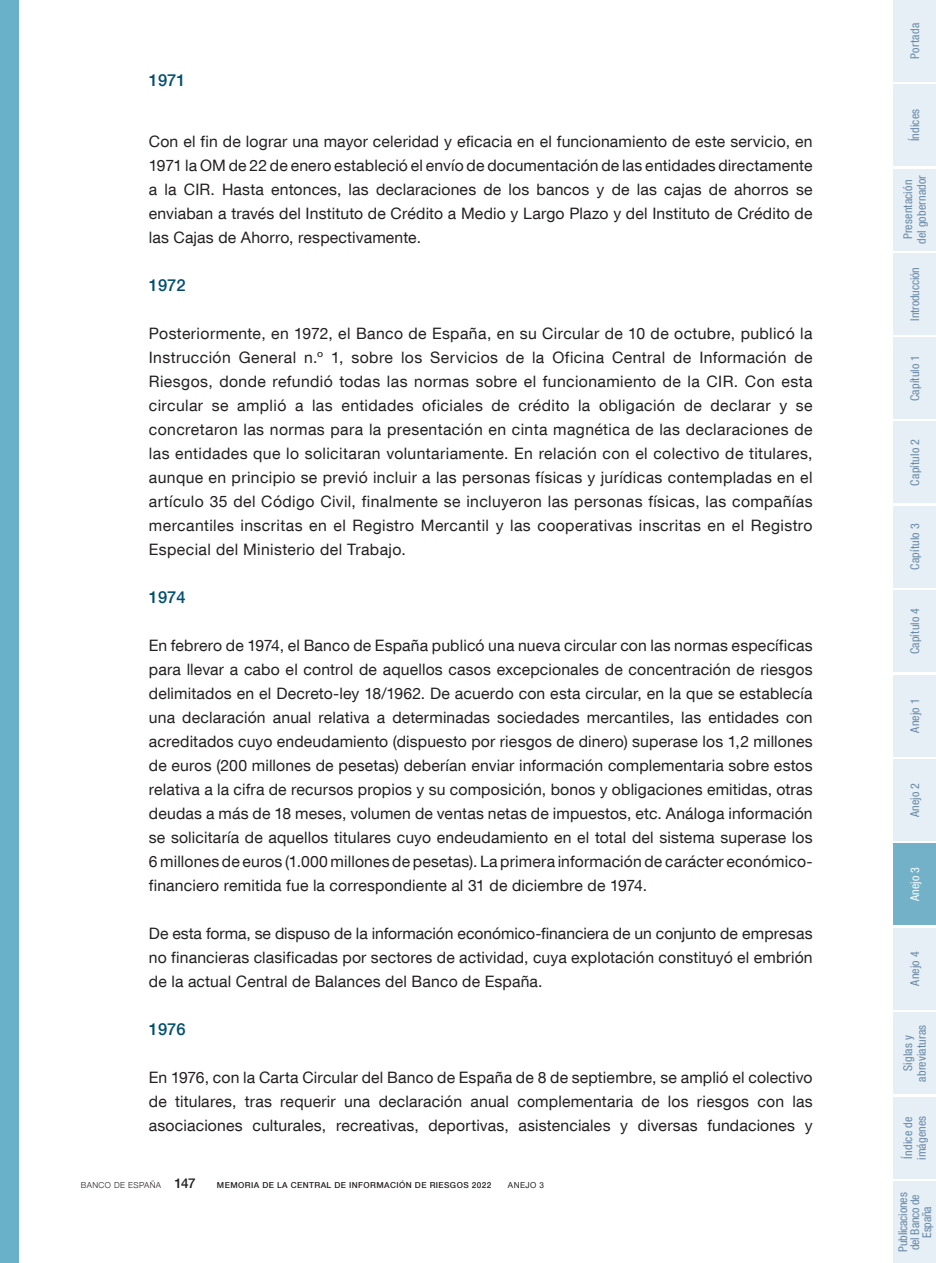
<style>
.page{position:relative;width:936px;height:1263px;background:#fff}
.page>*{position:absolute;margin:0;border:0;box-sizing:border-box;transform-origin:0 0}
.Ladillo_Año{font:500 16.5px "Bd E Neue Helvetica";color:#004e71}
.Texto_capítulo{font:15.75px/24px "Bd E Neue Helvetica";letter-spacing:.01em;color:#231f20;text-align:justify}
.t1{font:condensed 12px/13.5px "Bd E Neue Helvetica";letter-spacing:.015em;color:#6687a5;text-align:center}
.t2{font:condensed 12px/12px "Bd E Neue Helvetica";letter-spacing:-.01em;color:#6687a5;text-align:center}
.t3{font:condensed 12px "Bd E Neue Helvetica";color:#fff}
.t4{font:500 8.25px "Bd E Neue Helvetica";letter-spacing:.05em;color:#231f20}
.t5{font:300 8.25px "Bd E Neue Helvetica";letter-spacing:.05em;color:#231f20}
.t6{font:8.25px "Bd E Neue Helvetica";letter-spacing:.05em;color:#231f20}
.s1{font-weight:500;font-size:13.5px}
</style>
<div class="page">
<div style="left:0;top:0;width:19px;height:1263px;background:#69b1c9"></div>
<div style="left:893px;top:0;width:42px;height:82px;background:#e6eff5"></div>
<div style="left:893px;top:84px;width:42px;height:82px;background:#e6eff5"></div>
<div style="left:893px;top:169px;width:42px;height:81px;background:#e6eff5"></div>
<div style="left:893px;top:337px;width:42px;height:82px;background:#e6eff5"></div>
<div style="left:893px;top:422px;width:42px;height:81px;background:#e6eff5"></div>
<div style="left:893px;top:506px;width:42px;height:82px;background:#e6eff5"></div>
<div style="left:893px;top:590px;width:42px;height:82px;background:#e6eff5"></div>
<div style="left:893px;top:675px;width:42px;height:81px;background:#e6eff5"></div>
<div style="left:893px;top:759px;width:42px;height:82px;background:#e6eff5"></div>
<div style="left:893px;top:843px;width:42px;height:82px;background:#72b1c8"></div>
<div style="left:893px;top:928px;width:42px;height:81px;background:#e6eff5"></div>
<div style="left:893px;top:1012px;width:42px;height:82px;background:#e6eff5"></div>
<div style="left:893px;top:1097px;width:42px;height:81px;background:#e6eff5"></div>
<div style="left:893px;top:253px;width:42px;height:82px;background:#e6eff5"></div>
<div style="left:893px;top:1181px;width:42px;height:82px;background:#e6eff5"></div>
<p class="Ladillo_Año" style="left:149px;top:71px;width:38px">1971</p>
<p class="Texto_capítulo" style="left:149px;top:129px;width:665px">Con el fin de lograr una mayor celeridad y eficacia en el funcionamiento de este servicio, en 1971 la OM de 22 de enero estableció el envío de documentación de las entidades directamente a la CIR. Hasta entonces, las declaraciones de los bancos y de las cajas de ahorros se enviaban a través del Instituto de Crédito a Medio y Largo Plazo y del Instituto de Crédito de las Cajas de Ahorro, respectivamente.</p>
<p class="Ladillo_Año" style="left:149px;top:275px;width:38px">1972</p>
<p class="Texto_capítulo" style="left:149px;top:321px;width:665px">Posteriormente, en 1972, el Banco de España, en su Circular de 10 de octubre, publicó la Instrucción General n.º 1, sobre los Servicios de la Oficina Central de Información de Riesgos, donde refundió todas las normas sobre el funcionamiento de la CIR. Con esta circular se amplió a las entidades oficiales de crédito la obligación de declarar y se concretaron las normas para la presentación en cinta magnética de las declaraciones de las entidades que lo solicitaran voluntariamente. En relación con el colectivo de titulares, aunque en principio se previó incluir a las personas físicas y jurídicas contempladas en el artículo 35 del Código Civil, finalmente se incluyeron las personas físicas, las compañías mercantiles inscritas en el Registro Mercantil y las cooperativas inscritas en el Registro Especial del Ministerio del Trabajo.</p>
<p class="Ladillo_Año" style="left:149px;top:587px;width:38px">1974</p>
<p class="Texto_capítulo" style="left:149px;top:633px;width:665px">En febrero de 1974, el Banco de España publicó una nueva circular con las normas específicas para llevar a cabo el control de aquellos casos excepcionales de concentración de riesgos delimitados en el Decreto-ley 18/1962. De acuerdo con esta circular, en la que se establecía una declaración anual relativa a determinadas sociedades mercantiles, las entidades con acreditados cuyo endeudamiento (dispuesto por riesgos de dinero) superase los 1,2 millones de euros (200 millones de pesetas) deberían enviar información complementaria sobre estos relativa a la cifra de recursos propios y su composición, bonos y obligaciones emitidas, otras deudas a más de 18 meses, volumen de ventas netas de impuestos, etc. Análoga información se solicitaría de aquellos titulares cuyo endeudamiento en el total del sistema superase los 6 millones de euros (1.000 millones de pesetas). La primera información de carácter económico&shy;financiero remitida fue la correspondiente al 31 de diciembre de 1974.</p>
<p class="Texto_capítulo" style="left:149px;top:921px;width:665px">De esta forma, se dispuso de la información económico-financiera de un conjunto de empresas no financieras clasificadas por sectores de actividad, cuya explotación constituyó el embrión de la actual Central de Balances del Banco de España.</p>
<p class="Ladillo_Año" style="left:149px;top:1019px;width:38px">1976</p>
<p class="Texto_capítulo" style="left:149px;top:1065px;width:665px">En 1976, con la Carta Circular del Banco de España de 8 de septiembre, se amplió el colectivo de titulares, tras requerir una declaración anual complementaria de los riesgos con las asociaciones culturales, recreativas, deportivas, asistenciales y diversas fundaciones y</p>
<p class="t5" style="left:81px;top:1180px;width:116px">BANCO DE ESPAÑA <span class="s1">147</span></p>
<p class="t4" style="left:217px;top:1180px;width:276px">MEMORIA DE LA CENTRAL DE INFORMACIÓN DE RIESGOS 2022</p>
<p class="t6" style="left:508px;top:1180px;width:38px">ANEJO 3</p>
<p class="t1" style="left:907px;top:59px;width:37px;rotate:-90deg">Portada</p>
<p class="t1" style="left:907px;top:141px;width:34px;rotate:-90deg">Índices</p>
<p class="t1" style="left:901px;top:244px;width:70px;rotate:-90deg">Presentación del gobernador</p>
<p class="t2" style="left:908px;top:321px;width:55px;rotate:-90deg">Introducción</p>
<p class="t1" style="left:907px;top:401px;width:48px;rotate:-90deg">Capítulo 1</p>
<p class="t1" style="left:907px;top:485px;width:48px;rotate:-90deg">Capítulo 2</p>
<p class="t1" style="left:907px;top:570px;width:48px;rotate:-90deg">Capítulo 3</p>
<p class="t1" style="left:907px;top:654px;width:48px;rotate:-90deg">Capítulo 4</p>
<p class="t1" style="left:907px;top:733px;width:36px;rotate:-90deg">Anejo 1</p>
<p class="t1" style="left:907px;top:817px;width:36px;rotate:-90deg">Anejo 2</p>
<p class="t3" style="left:907px;top:901px;width:36px;rotate:-90deg">Anejo 3</p>
<p class="t1" style="left:907px;top:986px;width:36px;rotate:-90deg">Anejo 4</p>
<p class="t1" style="left:901px;top:1081px;width:58px;rotate:-90deg">Siglas y abreviaturas</p>
<p class="t1" style="left:901px;top:1160px;width:46px;text-align:left;rotate:-90deg">Índice de imágenes</p>
<p class="t2" style="left:896px;top:1252px;width:61px;rotate:-90deg">Publicaciones del Banco de<br>España</p>
</div>
